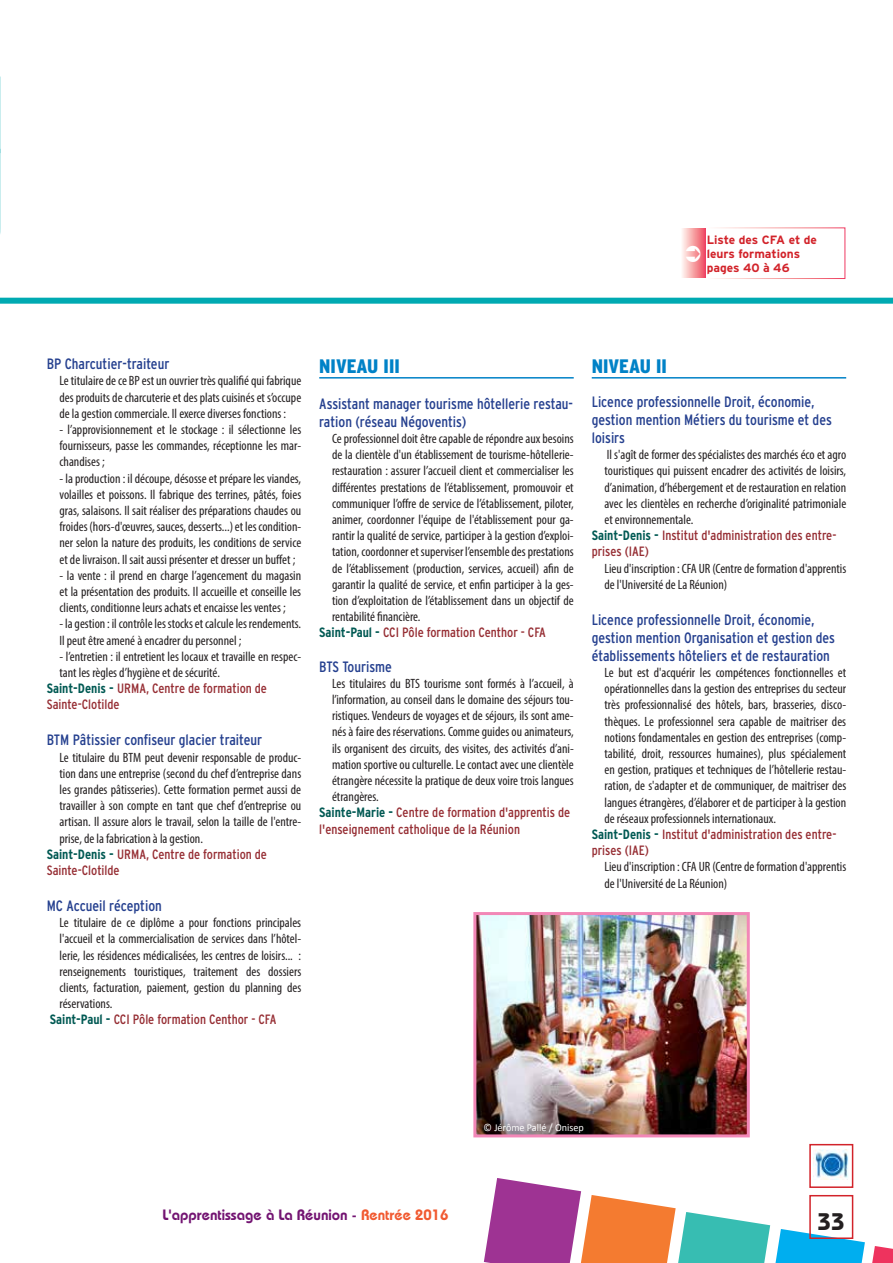
<style>
.page{position:relative;width:893px;height:1263px;background:#fff}
.page>*{position:absolute;margin:0;border:0;box-sizing:border-box;transform-origin:0 0}
.t1{font:600 24px "Bauhaus";color:#231f20}
.t2{font:900 condensed 19.5px "Interstate";color:#0082c7}
.t3{font:condensed 15px/18px "Interstate";color:#25408f}
.t4{font:600 15px "Bauhaus";color:#731472}
.t5{font:condensed 13.5px/16.2px "Myriad Pro";color:#231f20;text-align:justify}
.t6{font:condensed 13.5px/16.2px "Interstate";color:#962e34}
.t7{font:700 12px/14.4px "Interstate";color:#d2232a}
.t8{font:10.5px "Calibri";color:#fff}
.s1{font-weight:700;color:#005953}
.s2{color:#f15a31}
</style>
<div class="page">
<svg style="left:872px;top:1246px;width:21px;height:17px"></svg>
<svg style="left:484px;top:1178px;width:381px;height:85px"></svg>
<div style="left:809px;top:1195px;width:44px;height:44px;border:2px solid #d2232a"></div>
<div style="left:0;top:298px;width:893px;height:6px;background:#00aab2"></div>
<div style="left:706px;top:227px;width:139px;height:52px;border:1px solid #fff"></div>
<div style="left:680px;top:229px;width:26px;height:49px;background:linear-gradient(to right,#fffffa,#ef5063)"></div>
<img style="left:813px;top:1150px;width:36px;height:29px">
<div style="left:809px;top:1144px;width:44px;height:44px;border:2px solid #d2232a"></div>
<hr style="left:319px;top:377px;width:255px;height:2px;background:#0082c7">
<hr style="left:592px;top:377px;width:254px;height:2px;background:#0082c7">
<svg style="left:0;top:76px;width:3px;height:228px"></svg>
<img style="left:477px;top:916px;width:269px;height:217px">
<div style="left:473px;top:912px;width:277px;height:225px;border:3px solid #f287b7"></div>
<svg style="left:686px;top:245px;width:14px;height:17px"></svg>
<p class="t7" style="left:707px;top:232px;width:112px">Liste des CFA et de leurs formations pages 40 à 46</p>
<p class="t3" style="left:47px;top:355px;width:124px">BP Charcutier-traiteur</p>
<p class="t5" style="left:60px;top:373px;width:243px">Le titulaire de ce BP est un ouvrier très qualifié qui fabrique des produits de charcuterie et des plats cuisinés et s’occupe de la gestion commerciale. Il exerce diverses fonctions :</p>
<p class="t5" style="left:60px;top:421px;width:243px">- l’approvisionnement et le stockage : il sélectionne les fournisseurs, passe les commandes, réceptionne les mar&shy;chandises ;</p>
<p class="t5" style="left:60px;top:470px;width:243px">- la production : il découpe, désosse et prépare les viandes, volailles et poissons. Il fabrique des terrines, pâtés, foies gras, salaisons. Il sait réaliser des préparations chaudes ou froides (hors-d'œuvres, sauces, desserts...) et les condition&shy;ner selon la nature des produits, les conditions de service et de livraison. Il sait aussi présenter et dresser un buffet ;</p>
<p class="t5" style="left:60px;top:567px;width:243px">- la vente : il prend en charge l’agencement du magasin et la présentation des produits. Il accueille et conseille les clients, conditionne leurs achats et encaisse les ventes ;</p>
<p class="t5" style="left:60px;top:616px;width:243px">- la gestion : il contrôle les stocks et calcule les rendements.<br>Il peut être amené à encadrer du personnel ;</p>
<p class="t5" style="left:60px;top:648px;width:243px">- l’entretien : il entretient les locaux et travaille en respec&shy;tant les règles d’hygiène et de sécurité.</p>
<p class="t6" style="left:47px;top:680px;width:222px"><span class="s1">Saint-Denis -</span> URMA, Centre de formation de<br>Sainte-Clotilde</p>
<p class="t3" style="left:47px;top:731px;width:217px">BTM Pâtissier confiseur glacier traiteur</p>
<p class="t5" style="left:60px;top:749px;width:243px">Le titulaire du BTM peut devenir responsable de produc&shy;tion dans une entreprise (second du chef d’entreprise dans les grandes pâtisseries). Cette formation permet aussi de travailler à son compte en tant que chef d’entreprise ou artisan. Il assure alors le travail, selon la taille de l'entre&shy;prise, de la fabrication à la gestion.</p>
<p class="t6" style="left:47px;top:846px;width:222px"><span class="s1">Saint-Denis -</span> URMA, Centre de formation de<br>Sainte-Clotilde</p>
<p class="t3" style="left:47px;top:897px;width:117px">MC Accueil réception</p>
<p class="t5" style="left:60px;top:914px;width:243px">Le titulaire de ce diplôme a pour fonctions principales l'accueil et la commercialisation de services dans l’hôtel&shy;lerie, les résidences médicalisées, les centres de loisirs... : renseignements touristiques, traitement des dossiers clients, facturation, paiement, gestion du planning des réservations.</p>
<p class="t6" style="left:50px;top:1011px;width:228px"><span class="s1">Saint-Paul -</span> CCI Pôle formation Centhor - CFA</p>
<h2 class="t2" style="left:319px;top:354px;width:82px">NIVEAU III</h2>
<p class="t3" style="left:319px;top:394px;width:255px">Assistant manager tourisme hôtellerie restau&shy;ration (réseau Négoventis)</p>
<p class="t5" style="left:332px;top:430px;width:243px">Ce professionnel doit être capable de répondre aux besoins de la clientèle d'un établissement de tourisme-hôtellerie&shy;restauration : assurer l’accueil client et commercialiser les différentes prestations de l’établissement, promouvoir et communiquer l’offre de service de l’établissement, piloter, animer, coordonner l'équipe de l'établissement pour ga&shy;rantir la qualité de service, participer à la gestion d’exploi&shy;tation, coordonner et superviser l’ensemble des prestations de l’établissement (production, services, accueil) afin de garantir la qualité de service, et enfin participer à la ges&shy;tion d’exploitation de l’établissement dans un objectif de rentabilité financière.</p>
<p class="t6" style="left:319px;top:624px;width:228px"><span class="s1">Saint-Paul -</span> CCI Pôle formation Centhor - CFA</p>
<p class="t3" style="left:319px;top:657px;width:74px">BTS Tourisme</p>
<p class="t5" style="left:332px;top:675px;width:243px">Les titulaires du BTS tourisme sont formés à l’accueil, à l’information, au conseil dans le domaine des séjours tou&shy;ristiques. Vendeurs de voyages et de séjours, ils sont ame&shy;nés à faire des réservations. Comme guides ou animateurs, ils organisent des circuits, des visites, des activités d’ani&shy;mation sportive ou culturelle. Le contact avec une clientèle étrangère nécessite la pratique de deux voire trois langues étrangères.</p>
<p class="t6" style="left:319px;top:804px;width:252px"><span class="s1">Sainte-Marie -</span> Centre de formation d'apprentis de l'enseignement catholique de la Réunion</p>
<h2 class="t2" style="left:592px;top:354px;width:77px">NIVEAU II</h2>
<p class="t3" style="left:592px;top:393px;width:242px">Licence professionnelle Droit, économie, gestion mention Métiers du tourisme et des loisirs</p>
<p class="t5" style="left:604px;top:446px;width:243px">Il s'agît de former des spécialistes des marchés éco et agro touristiques qui puissent encadrer des activités de loisirs, d’animation, d’hébergement et de restauration en relation avec les clientèles en recherche d’originalité patrimoniale et environnementale.</p>
<p class="t6" style="left:592px;top:527px;width:246px"><span class="s1">Saint-Denis -</span> Institut d'administration des entre&shy;prises (IAE)</p>
<p class="t5" style="left:604px;top:560px;width:243px">Lieu d'inscription : CFA UR (Centre de formation d'apprentis de l'Université de La Réunion)</p>
<p class="t3" style="left:592px;top:610px;width:245px">Licence professionnelle Droit, économie, gestion mention Organisation et gestion des établissements hôteliers et de restauration</p>
<p class="t5" style="left:604px;top:664px;width:243px">Le but est d'acquérir les compétences fonctionnelles et opérationnelles dans la gestion des entreprises du secteur très professionnalisé des hôtels, bars, brasseries, disco&shy;thèques. Le professionnel sera capable de maitriser des notions fondamentales en gestion des entreprises (comp&shy;tabilité, droit, ressources humaines), plus spécialement en gestion, pratiques et techniques de l’hôtellerie restau&shy;ration, de s'adapter et de communiquer, de maitriser des langues étrangères, d’élaborer et de participer à la gestion de réseaux professionnels internationaux.</p>
<p class="t6" style="left:592px;top:826px;width:246px"><span class="s1">Saint-Denis -</span> Institut d'administration des entre&shy;prises (IAE)</p>
<p class="t5" style="left:604px;top:859px;width:243px">Lieu d'inscription : CFA UR (Centre de formation d'apprentis de l'Université de La Réunion)</p>
<p class="t4" style="left:163px;top:1206px;width:287px">L'apprentissage à La Réunion - <span class="s2">Rentrée 2016</span></p>
<p class="t8" style="left:484px;top:1120px;width:102px">© Jérôme Pallé / Onisep</p>
<h1 class="t1" style="left:818px;top:1207px;width:28px">33</h1>
</div>
